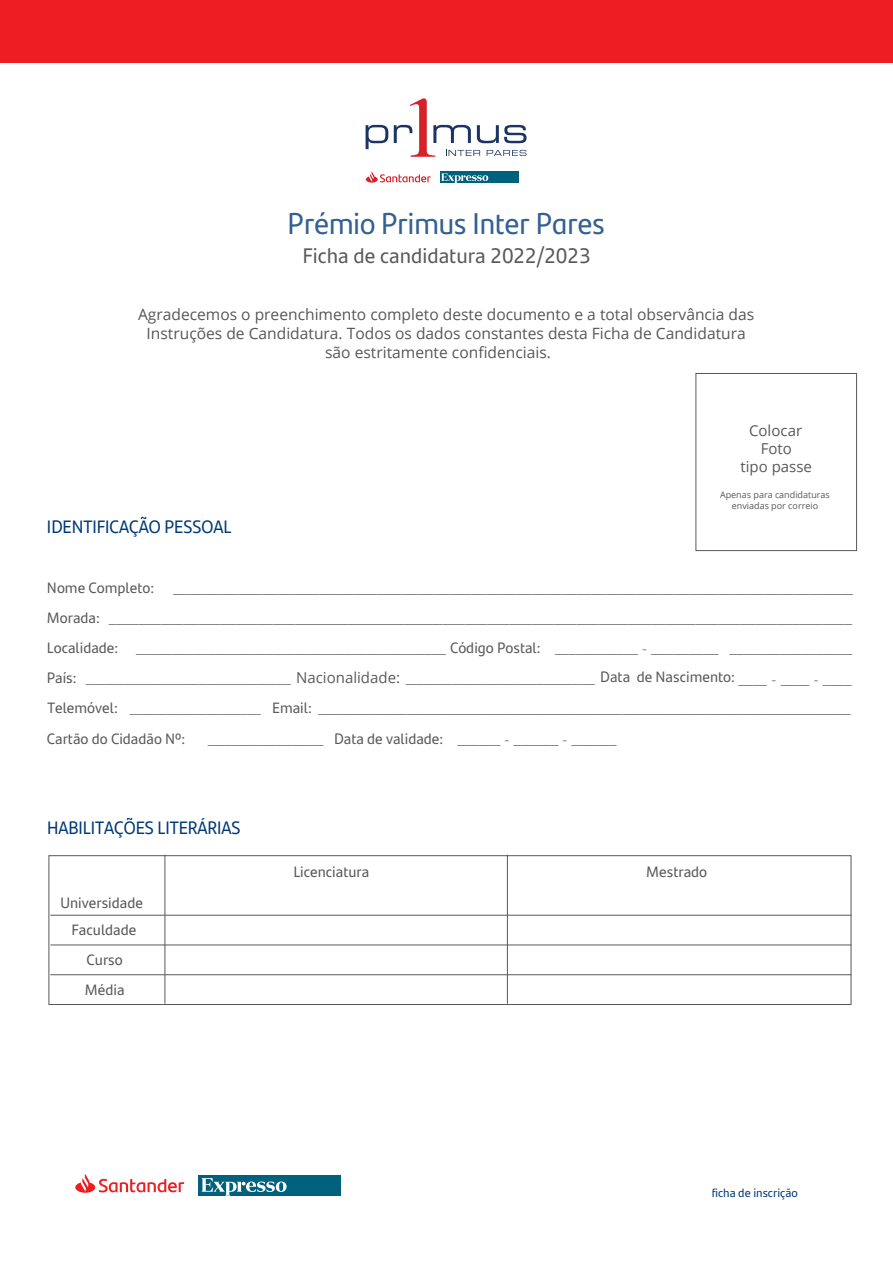
<style>
.page{position:relative;width:893px;height:1263px;background:#fff}
.page>*{position:absolute;margin:0;border:0;box-sizing:border-box;transform-origin:0 0}
.t1{font:30px "Santander Headline";color:#336192}
.t2{font:21.15px "Santander Text";color:#595a5b}
.t3{font:18px "Santander Headline";color:#003a77}
.t4{font:15.6px "Open Sans";color:#565759}
.t5{font:15px "Times";color:#595a5b;scale:.51 1}
.t6{font:15px "Times";color:#595a5b}
.t7{font:15px "Times";color:#595a5b;scale:.45 1}
.t8{font:15px "Times";color:#595a5b;scale:.96 1}
.t9{font:15px "Times";color:#595a5b;scale:1.09 1}
.t10{font:15px "Times";color:#595a5b;scale:.81 1}
.t11{font:15px/27.9px "Santander Text";color:#58585a;text-align:center}
.t12{font:15px/30px "Santander Text";color:#595a5b}
.t13{font:15px/18px "Open Sans";color:#58585a;text-align:center}
.t14{font:12px "Santander Text";color:#003a77}
.t15{font:9px/10.8px "Open Sans";color:#58585a;text-align:center}
.s1{font-family:"Santander Text"}
.s2{font-family:"Open Sans"}
</style>
<div class="page">
<div style="left:0;top:0;width:892px;height:63px;background:#ee1d23"></div>
<div style="left:49px;top:855px;width:802px;height:150px;border:1px solid #58585a"></div>
<hr style="left:50px;top:915px;width:801px;height:1px;background:#58585a">
<hr style="left:50px;top:945px;width:801px;height:1px;background:#58585a">
<hr style="left:50px;top:974px;width:801px;height:1px;background:#58585a">
<hr style="left:164px;top:855px;width:1px;height:149px;background:#58585a">
<hr style="left:507px;top:855px;width:1px;height:149px;background:#58585a">
<div style="left:695px;top:373px;width:161px;height:178px;border:1px solid #58585a"></div>
<svg style="left:75px;top:1174px;width:109px;height:19px"></svg>
<svg style="left:365px;top:125px;width:23px;height:24px"></svg>
<svg style="left:394px;top:98px;width:132px;height:59px"></svg>
<svg style="left:366px;top:171px;width:64px;height:12px"></svg>
<div style="left:439px;top:171px;width:79px;height:12px;background:#00617d"></div>
<svg style="left:441px;top:173px;width:47px;height:10px"></svg>
<div style="left:198px;top:1175px;width:143px;height:21px;background:#00617d"></div>
<svg style="left:201px;top:1178px;width:85px;height:18px"></svg>
<h1 class="t1" style="left:287px;top:201px;width:318px">Prémio Primus Inter Pares</h1>
<h2 class="t2" style="left:302px;top:240px;width:290px">Ficha de candidatura 2022/2023</h2>
<p class="t4" style="left:138px;top:304px;width:617px">Agradecemos o preenchimento completo deste documento e a total observância das</p>
<p class="t4" style="left:147px;top:323px;width:600px">Instruções de Candidatura. Todos os dados constantes desta Ficha de Candidatura</p>
<p class="t4" style="left:325px;top:341px;width:227px">são estritamente confidenciais.</p>
<p class="t3" style="left:47px;top:513px;width:186px">IDENTIFICAÇÃO PESSOAL</p>
<p class="t13" style="left:740px;top:421px;width:73px">Colocar<br>Foto<br>tipo passe</p>
<p class="t15" style="left:720px;top:489px;width:111px">Apenas para candidaturas enviadas por correio</p>
<p class="t12" style="left:47px;top:572px;width:109px">Nome Completo:<br>Morada:<br>Localidade:</p>
<p class="t9" style="left:173px;top:574px;width:625px">________________________________________________________________________________________</p>
<p class="t6" style="left:109px;top:604px;width:745px">_____________________________________________________________________________________________________</p>
<p class="t8" style="left:136px;top:634px;width:608px">___________________________________________ <span class="s1">Código Postal:</span> ____________ - _________</p>
<p class="t5" style="left:47px;top:664px;width:1579px"><span class="s1">País:</span> ______________________________________________________ <span class="s2">Nacionalidade:</span> _________________________________ <span class="s1">Data de Nascimento:</span> ____ - ____ - ____</p>
<p class="t7" style="left:47px;top:694px;width:1786px"><span class="s1">Telemóvel:</span> _______________________________________ <span class="s1">Email:</span> __________________________________________</p>
<p class="t12" style="left:47px;top:723px;width:140px">Cartão do Cidadão Nº:</p>
<p class="t10" style="left:208px;top:725px;width:506px">___________________ <span class="s1">Data de validade:</span> ______ - ______ - ______</p>
<p class="t8" style="left:729px;top:634px;width:129px">_________________</p>
<p class="t3" style="left:47px;top:814px;width:195px">HABILITAÇÕES LITERÁRIAS</p>
<p class="t11" style="left:60px;top:888px;width:84px">Universidade<br>Faculdade</p>
<p class="t11" style="left:85px;top:945px;width:41px;line-height:29.4px;text-align:left">Curso<br>Média</p>
<p class="t11" style="left:293px;top:857px;width:77px">Licenciatura</p>
<p class="t11" style="left:646px;top:857px;width:62px">Mestrado</p>
<p class="t14" style="left:711px;top:1184px;width:88px">ficha de inscrição</p>
</div>
